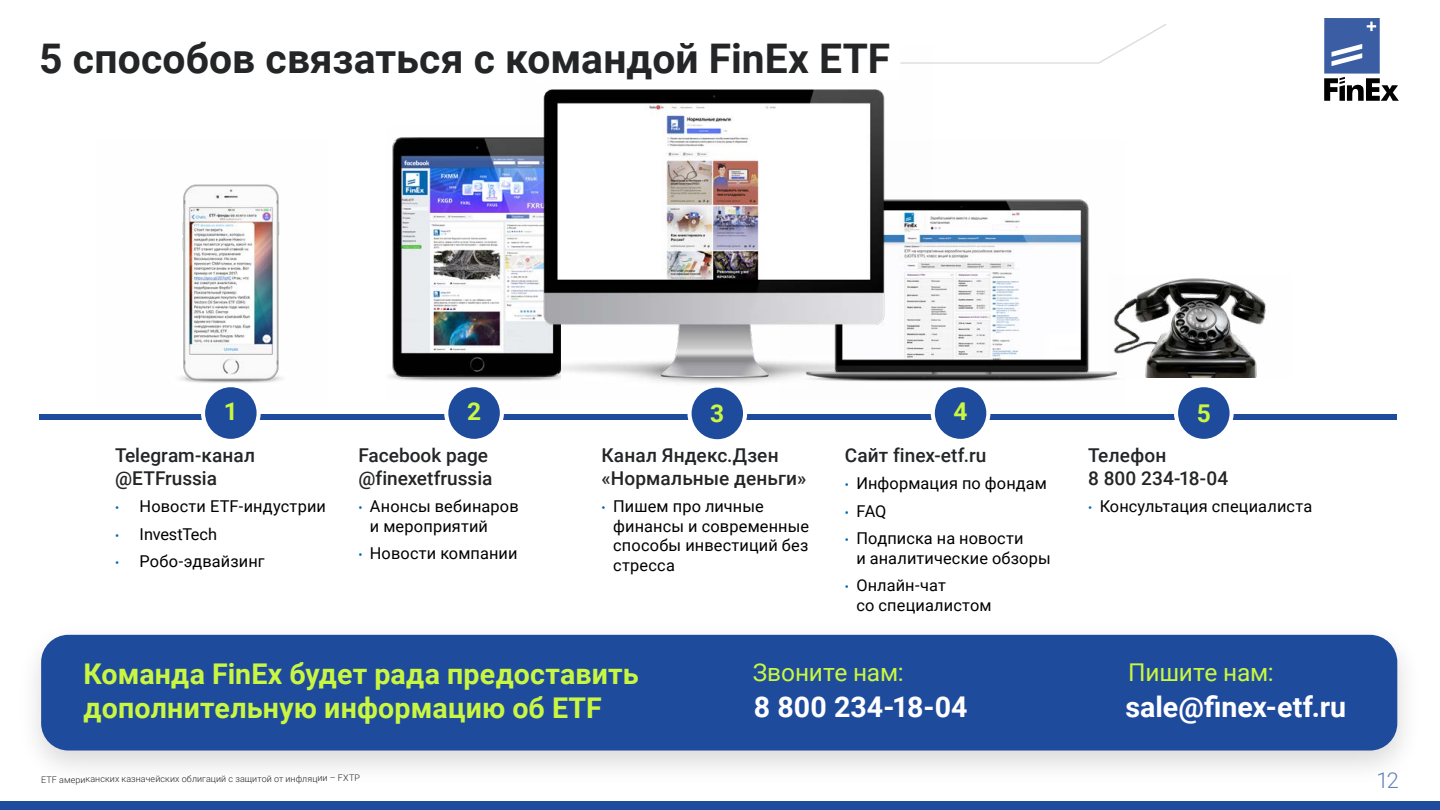
<style>
.page{position:relative;width:1440px;height:810px;background:#fff}
.page>*{position:absolute;margin:0;border:0;box-sizing:border-box;transform-origin:0 0}
.t1{font:700 40.8px "Roboto";color:#232527}
.t2{font:700 28.58px/34.3px "Roboto";letter-spacing:.005em;color:#c9f741}
.t3{font:700 28.58px "Roboto";color:#fff}
.t4{font:24.53px "Roboto";letter-spacing:-.005em;color:#c9f741}
.t5{font:700 24.53px "Roboto";color:#c9f741}
.t6{font:300 21.75px "Roboto";color:#6281ba}
.t7{font:500 19.05px/22.9px "Roboto";color:#232527}
.t8{font:16.35px/19.6px "Roboto";letter-spacing:.01em;color:#000}
.t9{font:300 9px "Roboto";letter-spacing:.005em;color:#232527}
.s1{font-size:12.23px;color:#0066b0}
</style>
<div class="page">
<svg style="left:932px;top:24px;width:235px;height:40px"></svg>
<div style="left:0;top:801px;width:1440px;height:9px;background:#1f4b9d"></div>
<svg style="left:1324px;top:18px;width:75px;height:83px"></svg>
<div style="left:16px;top:621px;width:1407px;height:166px;background:#000;opacity:.15"></div>
<div style="left:41px;top:635px;width:1356px;height:116px;background:#1f4b9d;border-radius:27px"></div>
<img style="left:180px;top:184px;width:102px;height:199px">
<img style="left:932px;top:199px;width:185px;height:183px">
<img style="left:388px;top:137px;width:131px;height:244px">
<img style="left:519px;top:62px;width:413px;height:322px">
<img style="left:1108px;top:274px;width:158px;height:103px">
<div style="left:40px;top:414px;width:1357px;height:6px;background:#1f4b9d"></div>
<div style="left:933px;top:385px;width:55px;height:56px;background:#1f4b9d;border-radius:50%"></div>
<div style="left:931px;top:383px;width:59px;height:60px;border:4px solid #fff;border-radius:50%"></div>
<div style="left:690px;top:386px;width:55px;height:55px;background:#1f4b9d;border-radius:50%"></div>
<div style="left:688px;top:384px;width:59px;height:59px;border:4px solid #fff;border-radius:50%"></div>
<div style="left:446px;top:385px;width:56px;height:56px;background:#1f4b9d;border-radius:50%"></div>
<div style="left:444px;top:383px;width:60px;height:60px;border:4px solid #fff;border-radius:50%"></div>
<div style="left:203px;top:385px;width:56px;height:56px;background:#1f4b9d;border-radius:50%"></div>
<div style="left:201px;top:383px;width:60px;height:60px;border:4px solid #fff;border-radius:50%"></div>
<div style="left:39px;top:38px;width:861px;height:43px;background:#fff"></div>
<div style="left:1176px;top:385px;width:56px;height:56px;background:#1f4b9d;border-radius:50%"></div>
<div style="left:1174px;top:383px;width:60px;height:60px;border:4px solid #fff;border-radius:50%"></div>
<h1 class="t1" style="left:39px;top:30px;width:852px">5 способов связаться с командой FinEx ETF</h1>
<h3 class="t5" style="left:224px;top:395px;width:16px">1</h3>
<h3 class="t5" style="left:467px;top:395px;width:16px">2</h3>
<h3 class="t5" style="left:710px;top:396px;width:16px">3</h3>
<h3 class="t5" style="left:954px;top:395px;width:16px">4</h3>
<p class="t7" style="left:115px;top:443px;width:142px">Telegram-канал @ETFrussia</p>
<p class="t8" style="left:115px;top:496px;width:212px"><span class="s1">•</span> Новости ETF-индустрии</p>
<p class="t8" style="left:115px;top:523px;width:103px"><span class="s1">•</span> InvestTech</p>
<p class="t8" style="left:115px;top:551px;width:151px"><span class="s1">•</span> Робо-эдвайзинг</p>
<p class="t7" style="left:358px;top:443px;width:136px">Facebook page @finexetfrussia</p>
<p class="t8" style="left:370px;top:496px;width:150px;text-indent:-12px"><span class="s1">•</span> Анонсы вебинаров и мероприятий</p>
<p class="t8" style="left:358px;top:543px;width:161px"><span class="s1">•</span> Новости компании</p>
<p class="t7" style="left:602px;top:443px;width:206px">Канал Яндекс.Дзен «Нормальные деньги»</p>
<p class="t8" style="left:613px;top:496px;width:197px;text-indent:-12px"><span class="s1">•</span> Пишем про личные финансы и современные способы инвестиций без стресса</p>
<p class="t7" style="left:845px;top:443px;width:143px">Сайт finex-etf.ru</p>
<p class="t8" style="left:845px;top:473px;width:204px"><span class="s1">•</span> Информация по фондам</p>
<p class="t8" style="left:845px;top:501px;width:43px"><span class="s1">•</span> FAQ</p>
<p class="t8" style="left:856px;top:528px;width:196px;text-indent:-12px"><span class="s1">•</span> Подписка на новости<br>и аналитические обзоры</p>
<p class="t8" style="left:856px;top:575px;width:137px;text-indent:-12px"><span class="s1">•</span> Онлайн-чат<br>со специалистом</p>
<h3 class="t5" style="left:1197px;top:396px;width:16px">5</h3>
<p class="t7" style="left:1088px;top:443px;width:142px">Телефон<br>8 800 234-18-04</p>
<p class="t8" style="left:1088px;top:496px;width:226px"><span class="s1">•</span> Консультация специалиста</p>
<h2 class="t2" style="left:84px;top:656px;width:557px">Команда FinEx будет рада предоставить дополнительную информацию об ETF</h2>
<h3 class="t4" style="left:753px;top:655px;width:152px">Звоните нам:</h3>
<h3 class="t4" style="left:1128px;top:655px;width:147px">Пишите нам:</h3>
<h2 class="t3" style="left:754px;top:687px;width:215px">8 800 234-18-04</h2>
<h2 class="t3" style="left:1126px;top:687px;width:222px">sale@finex-etf.ru</h2>
<p class="t9" style="left:41px;top:773px;width:320px">ETF американских казначейских облигаций с защитой от инфляции – FXTP</p>
<h3 class="t6" style="left:1376px;top:765px;width:24px">12</h3>
</div>
